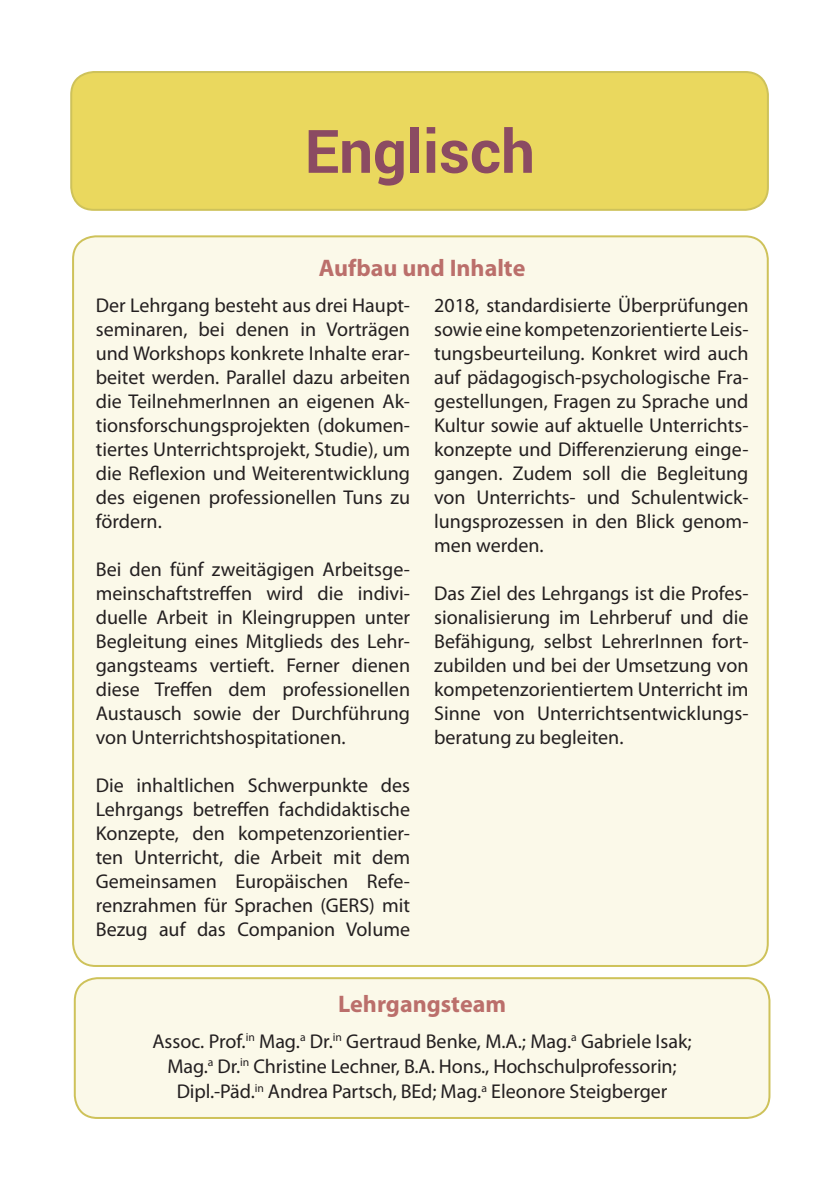
<style>
.page{position:relative;width:840px;height:1191px;background:#fff}
.page>*{position:absolute;margin:0;border:0;box-sizing:border-box;transform-origin:0 0}
.Überschrift_Lehrgang{font:700 60px "Roboto";color:#8b4b62}
.TextÜberschrift{font:700 24px "Myriad Pro";color:#bb6f6b}
.Lehrgangstext{font:20px/24px "Myriad Pro";color:#231f20;text-align:justify}
.TextÜberschrift-2{font:20px "Myriad Pro";letter-spacing:-.005em;color:#231f20}
</style>
<div class="page">
<div style="left:71px;top:72px;width:696px;height:138px;background:#ead85e;border-radius:23px"></div>
<div style="left:70px;top:71px;width:698px;height:140px;border:2px solid #cec25a;border-radius:23px"></div>
<div style="left:73px;top:236px;width:694px;height:730px;background:#fbf9e9;border-radius:23px"></div>
<div style="left:75px;top:978px;width:694px;height:140px;background:#fbf9e9;border-radius:23px"></div>
<div style="left:74px;top:977px;width:696px;height:142px;border:2px solid #cec25a;border-radius:23px"></div>
<p class="Überschrift_Lehrgang" style="left:304px;top:109px;width:232px">Englisch</p>
<p class="TextÜberschrift" style="left:319px;top:254px;width:208px">Aufbau und Inhalte</p>
<p class="Lehrgangstext" style="left:96px;top:294px;width:316px">Der Lehrgang besteht aus drei Haupt&shy;seminaren, bei denen in Vorträgen und Workshops konkrete Inhalte erar&shy;beitet werden. Parallel dazu arbeiten die TeilnehmerInnen an eigenen Ak&shy;tionsforschungsprojekten (dokumen&shy;tiertes Unterrichtsprojekt, Studie), um die Reflexion und Weiterentwicklung des eigenen professionellen Tuns zu fördern.</p>
<p class="Lehrgangstext" style="left:96px;top:558px;width:316px">Bei den fünf zweitägigen Arbeitsge&shy;meinschaftstreffen wird die indivi&shy;duelle Arbeit in Kleingruppen unter Begleitung eines Mitglieds des Lehr&shy;gangsteams vertieft. Ferner dienen diese Treffen dem professionellen Austausch sowie der Durchführung von Unterrichtshospitationen.</p>
<p class="Lehrgangstext" style="left:96px;top:774px;width:316px">Die inhaltlichen Schwerpunkte des Lehrgangs betreffen fachdidaktische Konzepte, den kompetenzorientier&shy;ten Unterricht, die Arbeit mit dem Gemeinsamen Europäischen Refe&shy;renzrahmen für Sprachen (GERS) mit Bezug auf das Companion Volume</p>
<p class="Lehrgangstext" style="left:434px;top:294px;width:316px">2018, standardisierte Überprüfungen sowie eine kompetenzorientierte Leis&shy;tungsbeurteilung. Konkret wird auch auf pädagogisch-psychologische Fra&shy;gestellungen, Fragen zu Sprache und Kultur sowie auf aktuelle Unterrichts&shy;konzepte und Differenzierung einge&shy;gangen. Zudem soll die Begleitung von Unterrichts- und Schulentwick&shy;lungsprozessen in den Blick genom&shy;men werden.</p>
<p class="Lehrgangstext" style="left:434px;top:582px;width:316px">Das Ziel des Lehrgangs ist die Profes&shy;sionalisierung im Lehrberuf und die Befähigung, selbst LehrerInnen fort&shy;zubilden und bei der Umsetzung von kompetenzorientiertem Unterricht im Sinne von Unterrichtsentwicklungs&shy;beratung zu begleiten.</p>
<p class="TextÜberschrift" style="left:338px;top:990px;width:169px">Lehrgangsteam</p>
<p class="TextÜberschrift-2" style="left:152px;top:1030px;width:540px">Assoc. Prof.<sup>in</sup> Mag.<sup>a</sup> Dr.<sup>in</sup> Gertraud Benke, M.A.; Mag.<sup>a</sup> Gabriele Isak;</p>
<p class="TextÜberschrift-2" style="left:167px;top:1055px;width:510px">Mag.<sup>a</sup> Dr.<sup>in</sup> Christine Lechner, B.A. Hons., Hochschulprofessorin;</p>
<p class="TextÜberschrift-2" style="left:177px;top:1080px;width:492px">Dipl.-Päd.<sup>in</sup> Andrea Partsch, BEd; Mag.<sup>a</sup> Eleonore Steigberger</p>
</div>
